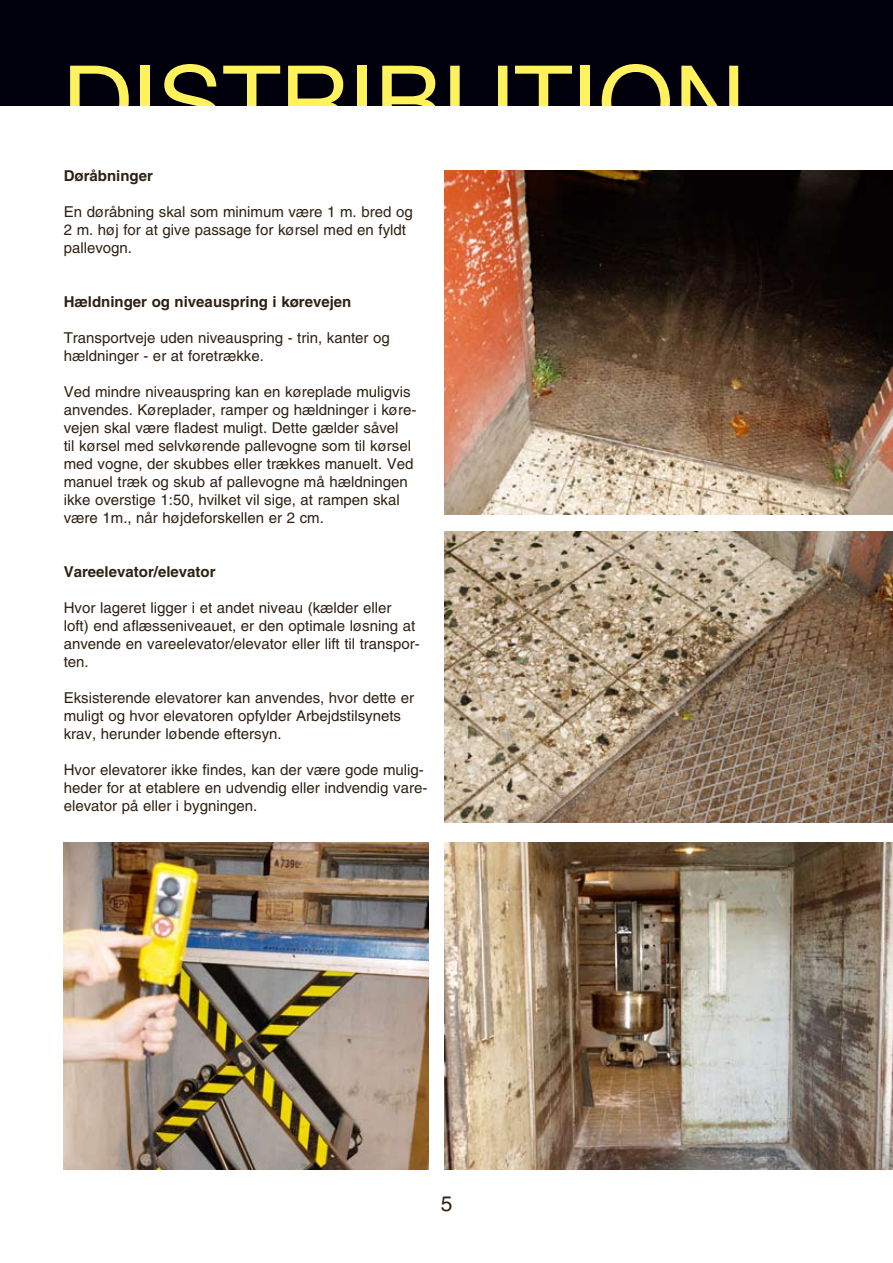
<style>
.page{position:relative;width:893px;height:1263px;background:#fff}
.page>*{position:absolute;margin:0;border:0;box-sizing:border-box;transform-origin:0 0}
.t1{font:99.75px "Helvetica Neue";color:#fff25d}
.t2{font:21px "Helvetica LT Std";color:#2e2113}
.t3{font:15px/18px "Helvetica LT Std";color:#2e2113}
.t4{font:700 15px "Helvetica LT Std";color:#2e2113}
</style>
<div class="page">
<div style="left:0;top:0;width:893px;height:106px;background:#00000d"></div>
<img style="left:64px;top:843px;width:364px;height:326px">
<img style="left:444px;top:170px;width:449px;height:344px">
<img style="left:444px;top:531px;width:449px;height:291px">
<img style="left:444px;top:842px;width:449px;height:327px">
<h1 class="t1" style="left:62px;top:42px;width:685px">DISTRIBUTION</h1>
<p class="t4" style="left:64px;top:166px;width:91px">Døråbninger</p>
<p class="t3" style="left:64px;top:203px;width:350px">En døråbning skal som minimum være 1 m. bred og<br>2 m. høj for at give passage for kørsel med en fyldt pallevogn.</p>
<p class="t4" style="left:64px;top:292px;width:289px">Hældninger og niveauspring i kørevejen</p>
<p class="t3" style="left:64px;top:329px;width:327px">Transportveje uden niveauspring - trin, kanter og hældninger - er at foretrække.</p>
<p class="t3" style="left:64px;top:383px;width:354px">Ved mindre niveauspring kan en køreplade muligvis anvendes. Køreplader, ramper og hældninger i køre&shy;vejen skal være fladest muligt. Dette gælder såvel<br>til kørsel med selvkørende pallevogne som til kørsel med vogne, der skubbes eller trækkes manuelt. Ved manuel træk og skub af pallevogne må hældningen ikke overstige 1:50, hvilket vil sige, at rampen skal være 1m. , når højdeforskellen er 2 cm.</p>
<p class="t4" style="left:64px;top:562px;width:153px">Vareelevator/elevator</p>
<p class="t3" style="left:64px;top:599px;width:357px">Hvor lageret ligger i et andet niveau (kælder eller loft) end aflæsseniveauet, er den optimale løsning at anvende en vareelevator/elevator eller lift til transpor&shy;ten.</p>
<p class="t3" style="left:64px;top:689px;width:352px">Eksisterende elevatorer kan anvendes, hvor dette er muligt og hvor elevatoren opfylder Arbejdstilsynets krav, herunder løbende eftersyn.</p>
<p class="t3" style="left:64px;top:761px;width:365px">Hvor elevatorer ikke findes, kan der være gode mulig&shy;heder for at etablere en udvendig eller indvendig vare&shy;elevator på eller i bygningen.</p>
<h2 class="t2" style="left:441px;top:1191px;width:13px">5</h2>
</div>
